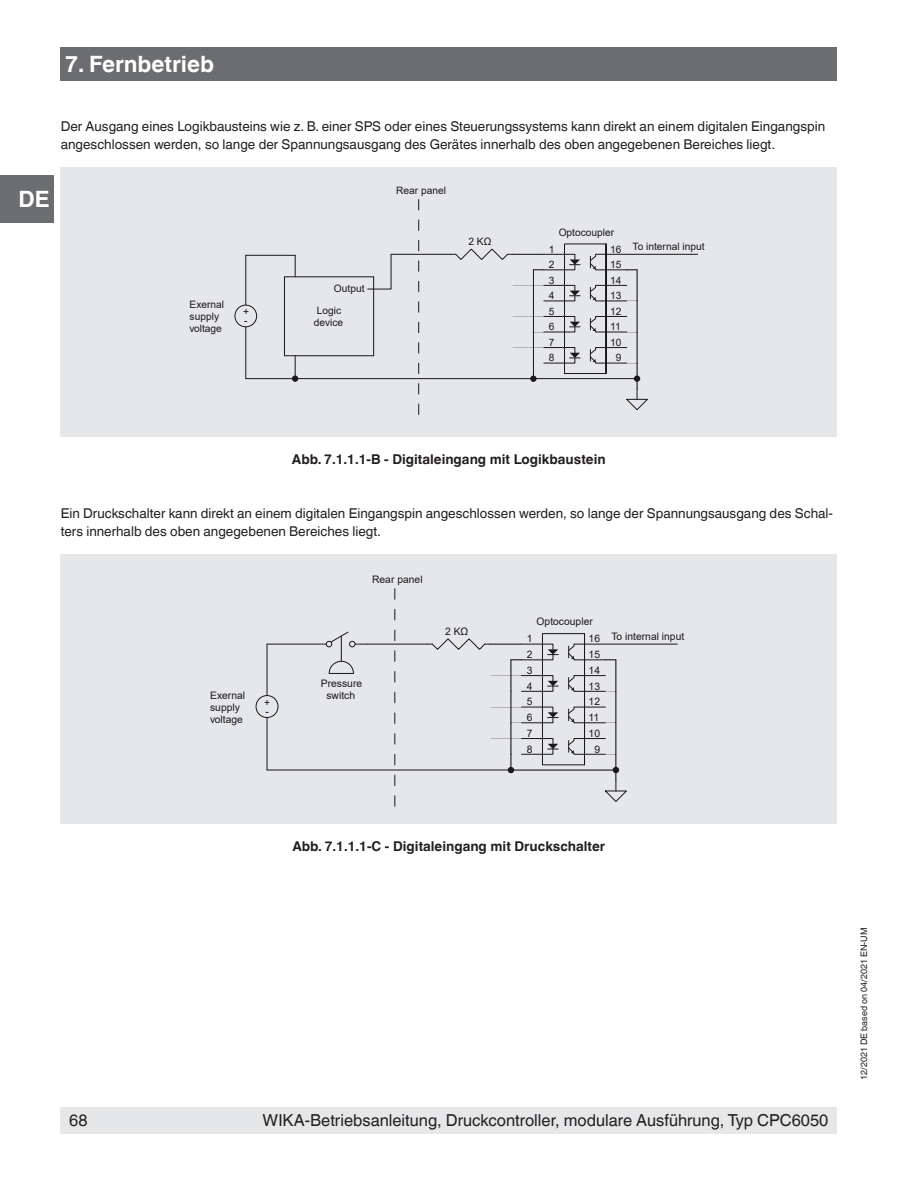
<style>
.page{position:relative;width:918px;height:1188px;background:#fff}
.page>*{position:absolute;margin:0;border:0;box-sizing:border-box;transform-origin:0 0}
.OI-Head{font:700 22.5px "Helvetica World";color:#fff}
.t1{font:16.5px "Helvetica World";color:#231f20}
.Running_text{font:13.5px/18px "Helvetica World";color:#231f20}
.t2{font:700 13.5px "Helvetica World";color:#231f20}
.t3{font:10.35px/15.8px "Arial";color:#19181c}
.t4{font:10.2px/15.6px "Arial";color:#19181c}
.t5{font:9px "Helvetica World";color:#231f20}
</style>
<div class="page">
<div style="left:61px;top:47px;width:776px;height:34px;background:#6c6d70"></div>
<div style="left:0;top:176px;width:54px;height:47px;background:#6c6d70"></div>
<div style="left:61px;top:1107px;width:776px;height:27px;background:#e6e7e9"></div>
<div style="left:61px;top:167px;width:776px;height:270px;background:#e6e7e9"></div>
<svg style="left:544px;top:285px;width:36px;height:17px"></svg>
<svg style="left:544px;top:316px;width:36px;height:17px"></svg>
<svg style="left:544px;top:347px;width:36px;height:17px"></svg>
<svg style="left:590px;top:316px;width:37px;height:17px"></svg>
<svg style="left:590px;top:285px;width:37px;height:17px"></svg>
<div style="left:564px;top:244px;width:42px;height:130px;border:1px solid #19181c"></div>
<hr style="left:606px;top:244px;width:1px;height:130px;background:#19181c">
<hr style="left:606px;top:254px;width:92px;height:1px;background:#19181c">
<svg style="left:451px;top:248px;width:62px;height:12px"></svg>
<hr style="left:533px;top:332px;width:1px;height:31px;background:#19181c">
<hr style="left:533px;top:301px;width:1px;height:31px;background:#19181c">
<svg style="left:533px;top:254px;width:47px;height:17px"></svg>
<hr style="left:533px;top:270px;width:1px;height:31px;background:#19181c">
<hr style="left:246px;top:378px;width:391px;height:1px;background:#19181c">
<svg style="left:590px;top:254px;width:47px;height:17px"></svg>
<hr style="left:637px;top:270px;width:1px;height:31px;background:#19181c">
<hr style="left:637px;top:301px;width:1px;height:31px;background:#19181c">
<hr style="left:637px;top:332px;width:1px;height:31px;background:#19181c">
<svg style="left:590px;top:347px;width:58px;height:63px"></svg>
<hr style="left:513px;top:254px;width:31px;height:1px;background:#19181c">
<svg style="left:531px;top:363px;width:5px;height:18px"></svg>
<hr style="left:391px;top:254px;width:60px;height:1px;background:#19181c">
<div style="left:235px;top:305px;width:22px;height:22px;border:1px solid #19181c;border-radius:50%"></div>
<hr style="left:246px;top:255px;width:1px;height:50px;background:#19181c">
<hr style="left:246px;top:327px;width:1px;height:52px;background:#19181c">
<div style="left:284px;top:277px;width:90px;height:79px;border:1px solid #19181c"></div>
<hr style="left:246px;top:255px;width:49px;height:1px;background:#19181c">
<svg style="left:367px;top:254px;width:25px;height:36px"></svg>
<svg style="left:295px;top:255px;width:1px;height:22px"></svg>
<svg style="left:292px;top:356px;width:6px;height:25px"></svg>
<div style="left:61px;top:554px;width:776px;height:270px;background:#e6e7e9"></div>
<hr style="left:584px;top:644px;width:93px;height:1px;background:#19181c">
<svg style="left:427px;top:638px;width:63px;height:12px"></svg>
<hr style="left:511px;top:723px;width:1px;height:31px;background:#19181c">
<hr style="left:511px;top:691px;width:1px;height:32px;background:#19181c">
<hr style="left:511px;top:660px;width:1px;height:31px;background:#19181c">
<hr style="left:267px;top:770px;width:349px;height:1px;background:#19181c">
<hr style="left:616px;top:660px;width:1px;height:31px;background:#19181c">
<hr style="left:616px;top:691px;width:1px;height:32px;background:#19181c">
<hr style="left:616px;top:723px;width:1px;height:31px;background:#19181c">
<hr style="left:490px;top:644px;width:31px;height:1px;background:#19181c">
<svg style="left:508px;top:754px;width:6px;height:19px"></svg>
<hr style="left:367px;top:644px;width:60px;height:1px;background:#19181c">
<div style="left:256px;top:695px;width:22px;height:23px;border:1px solid #19181c;border-radius:50%"></div>
<hr style="left:267px;top:644px;width:1px;height:51px;background:#19181c">
<hr style="left:267px;top:718px;width:1px;height:52px;background:#19181c">
<hr style="left:267px;top:644px;width:59px;height:1px;background:#19181c">
<svg style="left:326px;top:631px;width:41px;height:43px"></svg>
<svg style="left:511px;top:644px;width:47px;height:17px"></svg>
<svg style="left:521px;top:675px;width:37px;height:17px"></svg>
<svg style="left:521px;top:707px;width:37px;height:17px"></svg>
<svg style="left:521px;top:738px;width:37px;height:17px"></svg>
<svg style="left:568px;top:738px;width:59px;height:64px"></svg>
<svg style="left:568px;top:707px;width:37px;height:17px"></svg>
<svg style="left:568px;top:675px;width:37px;height:17px"></svg>
<svg style="left:568px;top:644px;width:48px;height:17px"></svg>
<div style="left:542px;top:633px;width:43px;height:132px;border:1px solid #19181c"></div>
<hr style="left:584px;top:634px;width:1px;height:131px;background:#19181c">
<p class="OI-Head" style="left:65px;top:51px;width:150px">7. Fernbetrieb</p>
<p class="Running_text" style="left:61px;top:118px;width:766px">Der Ausgang eines Logikbausteins wie z. B. einer SPS oder eines Steuerungssystems kann direkt an einem digitalen Eingangspin angeschlossen werden, so lange der Spannungsausgang des Gerätes innerhalb des oben angegebenen Bereiches liegt.</p>
<h1 class="OI-Head" style="left:19px;top:186px;width:33px">DE</h1>
<p class="t4" style="left:190px;top:299px;width:36px;line-height:11.7px">Exernal supply voltage</p>
<p class="t4" style="left:243px;top:308px;width:7px;line-height:8.6px">+ -</p>
<p class="t4" style="left:317px;top:278px;width:49px;line-height:21.8px;text-indent:17px">Output<br>Logic</p>
<p class="t4" style="left:314px;top:314px;width:31px">device</p>
<p class="t4" style="left:396px;top:183px;width:51px">Rear panel</p>
<p class="t4" style="left:468px;top:234px;width:24px">2 KΩ</p>
<p class="t4" style="left:559px;top:224px;width:57px">Optocoupler</p>
<p class="t4" style="left:549px;top:241px;width:7px;text-align:justify">1<br>2<br>3<br>4<br>5<br>6<br>7<br>8</p>
<p class="t4" style="left:610px;top:241px;width:13px">16</p>
<p class="t4" style="left:610px;top:257px;width:13px">15</p>
<p class="t4" style="left:610px;top:272px;width:13px">14</p>
<p class="t4" style="left:610px;top:288px;width:13px">13</p>
<p class="t4" style="left:610px;top:303px;width:13px">12</p>
<p class="t4" style="left:610px;top:319px;width:12px">11</p>
<p class="t4" style="left:610px;top:334px;width:13px">10</p>
<p class="t4" style="left:616px;top:350px;width:7px">9</p>
<p class="t4" style="left:633px;top:239px;width:74px">To internal input</p>
<p class="t2" style="left:292px;top:452px;width:315px">Abb. 7.1.1.1-B - Digitaleingang mit Logikbaustein</p>
<p class="Running_text" style="left:61px;top:505px;width:774px">Ein Druckschalter kann direkt an einem digitalen Eingangspin angeschlossen werden, so lange der Spannungsausgang des Schal&shy;ters innerhalb des oben angegebenen Bereiches liegt.</p>
<p class="t3" style="left:210px;top:689px;width:37px;line-height:11.9px">Exernal supply voltage</p>
<p class="t3" style="left:264px;top:698px;width:8px;line-height:8.7px">+ -</p>
<p class="t3" style="left:372px;top:571px;width:52px">Rear panel</p>
<p class="t3" style="left:321px;top:678px;width:43px;line-height:11.9px;text-align:center">Pressure switch</p>
<p class="t3" style="left:445px;top:624px;width:25px">2 KΩ</p>
<p class="t3" style="left:537px;top:614px;width:58px">Optocoupler</p>
<p class="t3" style="left:527px;top:631px;width:7px;text-align:justify">1<br>2<br>3<br>4<br>5<br>6<br>7<br>8</p>
<p class="t3" style="left:589px;top:631px;width:13px">16</p>
<p class="t3" style="left:589px;top:647px;width:13px">15</p>
<p class="t3" style="left:589px;top:662px;width:13px">14</p>
<p class="t3" style="left:589px;top:678px;width:13px">13</p>
<p class="t3" style="left:589px;top:694px;width:13px">12</p>
<p class="t3" style="left:589px;top:709px;width:12px">11</p>
<p class="t3" style="left:589px;top:725px;width:13px">10</p>
<p class="t3" style="left:594px;top:741px;width:7px">9</p>
<p class="t3" style="left:611px;top:629px;width:74px">To internal input</p>
<p class="t2" style="left:292px;top:839px;width:314px">Abb. 7.1.1.1-C - Digitaleingang mit Druckschalter</p>
<p class="t1" style="left:69px;top:1111px;width:20px">68</p>
<p class="t1" style="left:263px;top:1111px;width:567px">WIKA-Betriebsanleitung, Druckcontroller, modulare Ausführung, Typ CPC6050</p>
<p class="t5" style="left:859px;top:1080px;width:154px;rotate:-90deg">12/2021 DE based on 04/2021 EN-UM</p>
</div>
